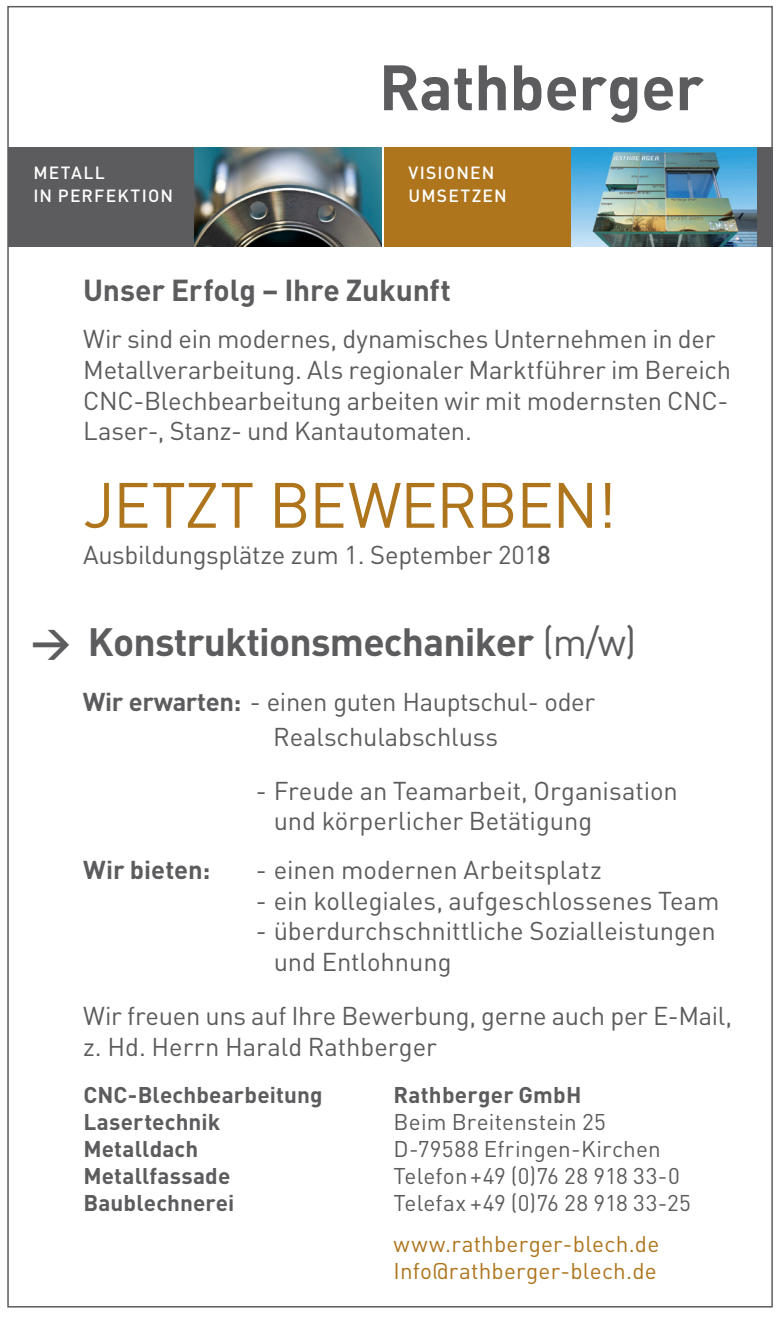
<style>
.page{position:relative;width:781px;height:1319px;background:#fff}
.page>*{position:absolute;margin:0;border:0;box-sizing:border-box;transform-origin:0 0}
.t1{font:63px "DIN";letter-spacing:-.025em;color:#ae751d}
.t2{font:700 63px "DIN";letter-spacing:-.01em;color:#5c5c5f}
.t3{font:700 39px "DIN";letter-spacing:-.02em;color:#5c5c5f}
.t4{font:700 30px "DIN";letter-spacing:-.005em;color:#5c5c5f}
.t5{font:25.5px/30.6px "DIN";letter-spacing:-.005em;color:#5c5c5f}
.t6{font:700 25.5px "DIN";color:#5c5c5f}
.t7{font:22.5px/27px "DIN";letter-spacing:.01em;color:#5c5c5f}
.t8{font:700 22.5px/27px "DIN";letter-spacing:.005em;color:#5c5c5f}
.t9{font:22.5px/27px "DIN";letter-spacing:.01em;color:#ae751d}
.t10{font:500 17.4px/23.4px "DIN";letter-spacing:.07em;color:#fff}
.s1{font-weight:500}
.s2{font-weight:400}
.s3{font-weight:700}
</style>
<div class="page">
<div style="left:8px;top:147px;width:190px;height:100px;background:#5c5c5f"></div>
<img style="left:571px;top:147px;width:186px;height:100px">
<img style="left:194px;top:147px;width:187px;height:100px">
<div style="left:384px;top:147px;width:187px;height:100px;background:#ae751d"></div>
<div style="left:757px;top:147px;width:16px;height:100px;background:#5c5c5f"></div>
<h1 class="t2" style="left:379px;top:46px;width:326px">Rathberger</h1>
<p class="t10" style="left:33px;top:160px;width:141px">METALL<br>IN PERFEKTION</p>
<p class="t10" style="left:408px;top:160px;width:100px">VISIONEN<br>UMSETZEN</p>
<p class="t4" style="left:83px;top:271px;width:369px">Unser Erfolg – Ihre Zukunft</p>
<p class="t5" style="left:83px;top:323px;width:649px">Wir sind ein modernes, dynamisches Unternehmen in der Metallverarbeitung. Als regionaler Marktführer im Bereich CNC-Blechbearbeitung arbeiten wir mit modernsten CNC-Laser-, Stanz- und Kantautomaten.</p>
<h1 class="t1" style="left:83px;top:466px;width:535px">JETZT BEWERBEN!</h1>
<p class="t5" style="left:83px;top:539px;width:469px">Ausbildungsplätze zum 1. September 201<span class="s1">8</span></p>
<h2 class="t3" style="left:31px;top:617px;width:607px">&gt; Konstruktionsmechaniker <span class="s2">(m/w)</span></h2>
<p class="t5" style="left:273px;top:684px;width:323px;line-height:34.8px;text-indent:-190px"><span class="s3">Wir erwarten:</span> - einen guten Hauptschul- oder<br>Realschulabschluss</p>
<p class="t5" style="left:274px;top:774px;width:406px;text-indent:-18px">- Freude an Teamarbeit, Organisation und körperlicher Betätigung</p>
<p class="t6" style="left:83px;top:853px;width:129px">Wir bieten:</p>
<p class="t5" style="left:256px;top:854px;width:347px">- einen modernen Arbeitsplatz</p>
<p class="t5" style="left:256px;top:884px;width:465px">- ein kollegiales, aufgeschlossenes Team</p>
<p class="t5" style="left:274px;top:915px;width:443px;text-indent:-18px">- überdurchschnittliche Sozialleistungen und Entlohnung</p>
<p class="t5" style="left:83px;top:1000px;width:650px">Wir freuen uns auf Ihre Bewerbung, gerne auch per E-Mail, z. Hd. Herrn Harald Rathberger</p>
<p class="t8" style="left:83px;top:1080px;width:241px">CNC-Blechbearbeitung<br>Lasertechnik<br>Metalldach<br>Metallfassade<br>Baublechnerei</p>
<p class="t8" style="left:394px;top:1080px;width:189px">Rathberger GmbH</p>
<p class="t7" style="left:394px;top:1108px;width:299px">Beim Breitenstein 25<br>D-79588 Efringen-Kirchen<br>Telefon +49 (0)76 28 918 33-0<br>Telefax +49 (0)76 28 918 33-25</p>
<p class="t9" style="left:394px;top:1229px;width:267px">www.rathberger-blech.de<br>Info@rathberger-blech.de</p>
</div>
